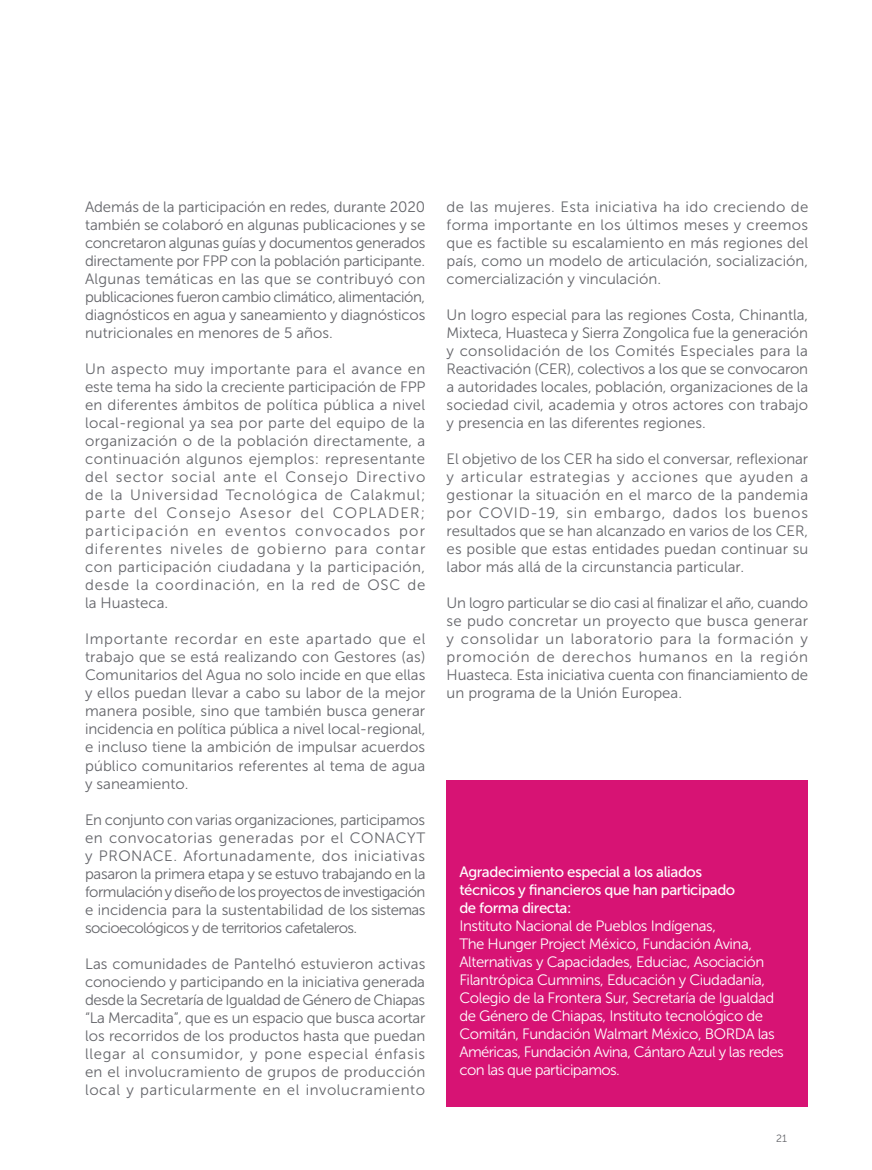
<style>
.page{position:relative;width:872px;height:1170px;background:#fff}
.page>*{position:absolute;margin:0;border:0;box-sizing:border-box;transform-origin:0 0}
.cuerpo_10_en_12{font:15px/18px "Museo Sans 300";color:#64656a;text-align:justify}
.t1{font:15px/18px "Museo Sans 300";letter-spacing:-.03em;color:#fff}
.t2{font:15px/18px "Museo Sans 500";letter-spacing:-.03em;color:#fff}
.t3{font:10.5px "Museo Sans 300";color:#64656a}
</style>
<div class="page">
<div style="left:446px;top:780px;width:362px;height:326px;background:#d71374"></div>
<p class="cuerpo_10_en_12" style="left:85px;top:198px;width:342px">Además de la participación en redes, durante 2020 también se colaboró en algunas publicaciones y se concretaron algunas guías y documentos generados directamente por FPP con la población participante.<br>Algunas temáticas en las que se contribuyó con publicaciones fueron cambio climático, alimentación, diagnósticos en agua y saneamiento y diagnósticos nutricionales en menores de 5 años.</p>
<p class="cuerpo_10_en_12" style="left:85px;top:360px;width:342px">Un aspecto muy importante para el avance en este tema ha sido la creciente participación de FPP en diferentes ámbitos de política pública a nivel local-regional ya sea por parte del equipo de la organización o de la población directamente, a continuación algunos ejemplos: representante del sector social ante el Consejo Directivo de la Universidad Tecnológica de Calakmul; parte del Consejo Asesor del COPLADER; participación en eventos convocados por diferentes niveles de gobierno para contar con participación ciudadana y la participación, desde la coordinación, en la red de OSC de la Huasteca.</p>
<p class="cuerpo_10_en_12" style="left:85px;top:630px;width:342px">Importante recordar en este apartado que el trabajo que se está realizando con Gestores (as)<br>Comunitarios del Agua no solo incide en que ellas y ellos puedan llevar a cabo su labor de la mejor manera posible, sino que también busca generar incidencia en política pública a nivel local-regional, e incluso tiene la ambición de impulsar acuerdos público comunitarios referentes al tema de agua y saneamiento.</p>
<p class="cuerpo_10_en_12" style="left:85px;top:810px;width:342px">En conjunto con varias organizaciones, participamos en convocatorias generadas por el CONACYT y PRONACE. Afortunadamente, dos iniciativas pasaron la primera etapa y se estuvo trabajando en la formulación y diseño de los proyectos de investigación e incidencia para la sustentabilidad de los sistemas socioecológicos y de territorios cafetaleros.</p>
<p class="cuerpo_10_en_12" style="left:85px;top:954px;width:342px">Las comunidades de Pantelhó estuvieron activas conociendo y participando en la iniciativa generada desde la Secretaría de Igualdad de Género de Chiapas “La Mercadita”, que es un espacio que busca acortar los recorridos de los productos hasta que puedan llegar al consumidor, y pone especial énfasis en el involucramiento de grupos de producción local y particularmente en el involucramiento</p>
<p class="cuerpo_10_en_12" style="left:446px;top:198px;width:363px">de las mujeres. Esta iniciativa ha ido creciendo de forma importante en los últimos meses y creemos que es factible su escalamiento en más regiones del país, como un modelo de articulación, socialización, comercialización y vinculación.</p>
<p class="cuerpo_10_en_12" style="left:446px;top:306px;width:363px">Un logro especial para las regiones Costa, Chinantla, Mixteca, Huasteca y Sierra Zongolica fue la generación y consolidación de los Comités Especiales para la Reactivación (CER), colectivos a los que se convocaron a autoridades locales, población, organizaciones de la sociedad civil, academia y otros actores con trabajo y presencia en las diferentes regiones.</p>
<p class="cuerpo_10_en_12" style="left:446px;top:450px;width:363px">El objetivo de los CER ha sido el conversar, reflexionar y articular estrategias y acciones que ayuden a gestionar la situación en el marco de la pandemia por COVID-19, sin embargo, dados los buenos resultados que se han alcanzado en varios de los CER, es posible que estas entidades puedan continuar su labor más allá de la circunstancia particular.</p>
<p class="cuerpo_10_en_12" style="left:446px;top:594px;width:363px">Un logro particular se dio casi al finalizar el año, cuando se pudo concretar un proyecto que busca generar y consolidar un laboratorio para la formación y promoción de derechos humanos en la región Huasteca. Esta iniciativa cuenta con financiamiento de un programa de la Unión Europea.</p>
<p class="t2" style="left:459px;top:863px;width:277px">Agradecimiento especial a los aliados técnicos y financieros que han participado de forma directa:</p>
<p class="t1" style="left:459px;top:917px;width:326px">Instituto Nacional de Pueblos Indígenas,<br>The Hunger Project México, Fundación Avina, Alternativas y Capacidades, Educiac, Asociación Filantrópica Cummins, Educación y Ciudadanía, Colegio de la Frontera Sur, Secretaría de Igualdad de Género de Chiapas, Instituto tecnológico de Comitán, Fundación Walmart México, BORDA las Américas, Fundación Avina, Cántaro Azul y las redes con las que participamos.</p>
<p class="t3" style="left:776px;top:1132px;width:12px">21</p>
</div>
